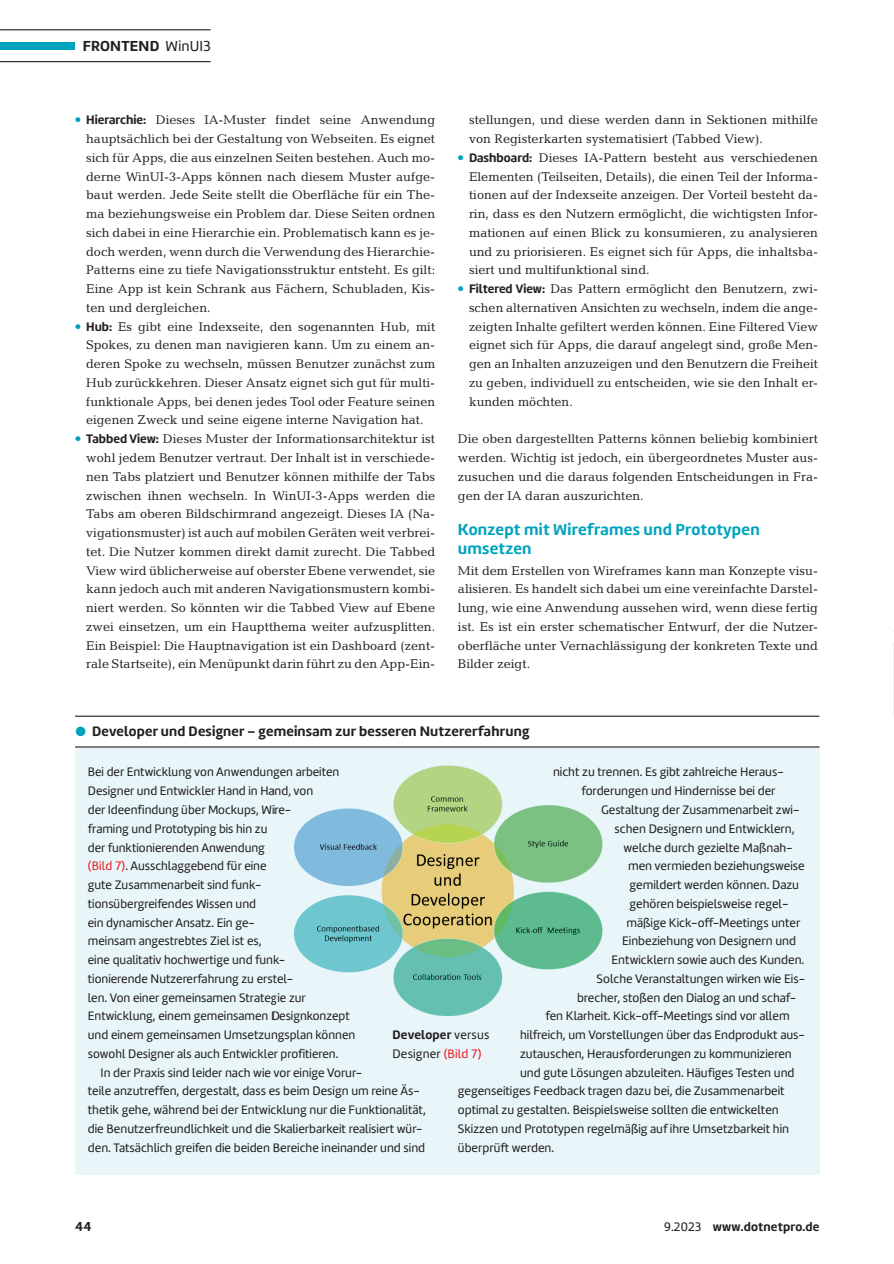
<style>
.page{position:relative;width:894px;height:1264px;background:#fff}
.page>*{position:absolute;margin:0;border:0;box-sizing:border-box;transform-origin:0 0}
.IR_00_fliesstext_zwi{font:700 16.5px/18.8px "Amelia";letter-spacing:.015em;color:#00a3bc}
.IR_40_seitenstrecke{font:700 15px "Amelia";letter-spacing:.015em;color:#231f20}
.t1{font:700 14.25px "Amelia";letter-spacing:.015em;color:#231f20}
.IR_40_seitenstrecke-2{font:700 13.5px "Amelia";color:#231f20}
.t2{font:12.75px/18.8px "Candida Std";color:#231f20;text-align:justify}
.t3{font:12.75px/18.8px "Amelia";color:#231f20}
.IR_40_seitenstrecke-3{font:700 12.75px "Amelia";letter-spacing:.015em;color:#231f20}
.s1{font-weight:400}
.s2{font-family:"Amelia";font-weight:700}
.s3{color:#ee1d23}
.s4{font-weight:700}
</style>
<div class="page">
<hr style="left:0;top:29px;width:211px;height:1px;background:#231f20">
<hr style="left:0;top:61px;width:211px;height:1px;background:#231f20">
<div style="left:0;top:42px;width:75px;height:7px;background:#00a3bc"></div>
<div style="left:75px;top:747px;width:744px;height:427px;background:#e8f6f9"></div>
<hr style="left:75px;top:715px;width:744px;height:1px;background:#231f20">
<hr style="left:75px;top:746px;width:744px;height:1px;background:#231f20">
<img style="left:294px;top:765px;width:309px;height:252px">
<hr style="left:893px;top:642px;width:1px;height:621px;background:#f48271">
<hr style="left:893px;top:1197px;width:1px;height:66px;background:#0072bc">
<svg style="left:893px;top:642px;width:1px;height:77px"></svg>
<p class="IR_40_seitenstrecke" style="left:83px;top:37px;width:130px">FRONTEND <span class="s1">WinUI3</span></p>
<p class="t2" style="left:86px;top:111px;width:350px"><span class="s2">Hierarchie:</span> Dieses IA-Muster findet seine Anwendung hauptsächlich bei der Gestaltung von Webseiten. Es eignet sich für Apps, die aus einzelnen Seiten bestehen. Auch mo&shy;derne WinUI-3-Apps können nach diesem Muster aufge&shy;baut werden. Jede Seite stellt die Oberfläche für ein The&shy;ma beziehungsweise ein Problem dar. Diese Seiten ordnen sich dabei in eine Hierarchie ein. Problematisch kann es je&shy;doch werden, wenn durch die Verwendung des Hierarchie-Patterns eine zu tiefe Navigationsstruktur entsteht. Es gilt:<br>Eine App ist kein Schrank aus Fächern, Schubladen, Kis&shy;ten und dergleichen.</p>
<p class="t2" style="left:86px;top:317px;width:350px"><span class="s2">Hub:</span> Es gibt eine Indexseite, den sogenannten Hub, mit Spokes, zu denen man navigieren kann. Um zu einem an&shy;deren Spoke zu wechseln, müssen Benutzer zunächst zum Hub zurückkehren. Dieser Ansatz eignet sich gut für multi&shy;funktionale Apps, bei denen jedes Tool oder Feature seinen eigenen Zweck und seine eigene interne Navigation hat.</p>
<p class="t2" style="left:86px;top:429px;width:350px"><span class="s2">Tabbed View:</span> Dieses Muster der Informationsarchitektur ist wohl jedem Benutzer vertraut. Der Inhalt ist in verschiede&shy;nen Tabs platziert und Benutzer können mithilfe der Tabs zwischen ihnen wechseln. In WinUI-3-Apps werden die Tabs am oberen Bildschirmrand angezeigt. Dieses IA (Na&shy;vigationsmuster) ist auch auf mobilen Geräten weit verbrei&shy;tet. Die Nutzer kommen direkt damit zurecht. Die Tabbed View wird üblicherweise auf oberster Ebene verwendet, sie kann jedoch auch mit anderen Navigationsmustern kombi&shy;niert werden. So könnten wir die Tabbed View auf Ebene zwei einsetzen, um ein Hauptthema weiter aufzusplitten.<br>Ein Beispiel: Die Hauptnavigation ist ein Dashboard (zent&shy;rale Startseite), ein Menüpunkt darin führt zu den App-Ein-</p>
<p class="t2" style="left:469px;top:111px;width:350px">stellungen, und diese werden dann in Sektionen mithilfe von Registerkarten systematisiert (Tabbed View).</p>
<p class="t2" style="left:469px;top:148px;width:350px"><span class="s2">Dashboard:</span> Dieses IA-Pattern besteht aus verschiedenen Elementen (Teilseiten, Details), die einen Teil der Informa&shy;tionen auf der Indexseite anzeigen. Der Vorteil besteht da&shy;rin, dass es den Nutzern ermöglicht, die wichtigsten Infor&shy;mationen auf einen Blick zu konsumieren, zu analysieren und zu priorisieren. Es eignet sich für Apps, die inhaltsba&shy;siert und multifunktional sind.</p>
<p class="t2" style="left:469px;top:279px;width:350px"><span class="s2">Filtered View:</span> Das Pattern ermöglicht den Benutzern, zwi&shy;schen alternativen Ansichten zu wechseln, indem die ange&shy;zeigten Inhalte gefiltert werden können. Eine Filtered View eignet sich für Apps, die darauf angelegt sind, große Men&shy;gen an Inhalten anzuzeigen und den Benutzern die Freiheit zu geben, individuell zu entscheiden, wie sie den Inhalt er&shy;kunden möchten.</p>
<p class="t2" style="left:458px;top:429px;width:362px">Die oben dargestellten Patterns können beliebig kombiniert werden. Wichtig ist jedoch, ein übergeordnetes Muster aus&shy;zusuchen und die daraus folgenden Entscheidungen in Fra&shy;gen der IA daran auszurichten.</p>
<p class="IR_00_fliesstext_zwi" style="left:458px;top:520px;width:303px">Konzept mit Wireframes und Prototypen umsetzen</p>
<p class="t2" style="left:458px;top:561px;width:362px">Mit dem Erstellen von Wireframes kann man Konzepte visu&shy;alisieren. Es handelt sich dabei um eine vereinfachte Darstel&shy;lung, wie eine Anwendung aussehen wird, wenn diese fertig ist. Es ist ein erster schematischer Entwurf, der die Nutzer&shy;oberfläche unter Vernachlässigung der konkreten Texte und Bilder zeigt.</p>
<p class="t1" style="left:92px;top:722px;width:439px">Developer und Designer – gemeinsam zur besseren Nutzererfahrung</p>
<p class="t3" style="left:88px;top:762px;width:269px">Bei der Entwicklung von Anwendungen arbeiten Designer und Entwickler Hand in Hand, von<br>der Ideenfindung über Mockups, Wire-<br>framing und Prototyping bis hin zu<br>der funktionierenden Anwendung<br><span class="s3">(Bild 7)</span>. Ausschlaggebend für eine<br>gute Zusammenarbeit sind funk&shy;tionsübergreifendes Wissen und<br>ein dynamischer Ansatz. Ein ge-<br>meinsam angestrebtes Ziel ist es,<br>eine qualitativ hochwertige und funk-<br>tionierende Nutzererfahrung zu erstel-<br>len. Von einer gemeinsamen Strategie zur Entwicklung, einem gemeinsamen Designkonzept und einem gemeinsamen Umsetzungsplan können sowohl Designer als auch Entwickler profitieren.</p>
<p class="t3" style="left:88px;top:1062px;width:339px;text-indent:13px">In der Praxis sind leider nach wie vor einige Vorur-<br>teile anzutreffen, dergestalt, dass es beim Design um reine Äs&shy;thetik gehe, während bei der Entwicklung nur die Funktionalität, die Benutzerfreundlichkeit und die Skalierbarkeit realisiert wür&shy;den. Tatsächlich greifen die beiden Bereiche ineinander und sind</p>
<p class="t3" style="left:553px;top:762px;width:232px">nicht zu trennen. Es gibt zahlreiche Heraus-</p>
<p class="t3" style="left:581px;top:781px;width:195px">forderungen und Hindernisse bei der</p>
<p class="t3" style="left:601px;top:800px;width:200px">Gestaltung der Zusammenarbeit zwi-</p>
<p class="t3" style="left:614px;top:819px;width:181px">schen Designern und Entwicklern,</p>
<p class="t3" style="left:623px;top:837px;width:171px">welche durch gezielte Maßnah-</p>
<p class="t3" style="left:628px;top:856px;width:178px">men vermieden beziehungsweise</p>
<p class="t3" style="left:629px;top:875px;width:171px">gemildert werden können. Dazu</p>
<p class="t3" style="left:629px;top:894px;width:160px">gehören beispielsweise regel-</p>
<p class="t3" style="left:626px;top:912px;width:175px">mäßige Kick-off-Meetings unter</p>
<p class="t3" style="left:622px;top:931px;width:175px">Einbeziehung von Designern und</p>
<p class="t3" style="left:611px;top:950px;width:194px">Entwicklern sowie auch des Kunden.</p>
<p class="t3" style="left:596px;top:969px;width:210px">Solche Veranstaltungen wirken wie Eis-</p>
<p class="t3" style="left:577px;top:987px;width:221px">brecher, stoßen den Dialog an und schaf-</p>
<p class="t3" style="left:545px;top:1006px;width:246px">fen Klarheit. Kick-off-Meetings sind vor allem</p>
<p class="t3" style="left:520px;top:1025px;width:286px">hilfreich, um Vorstellungen über das Endprodukt aus-</p>
<p class="t3" style="left:520px;top:1044px;width:273px">zutauschen, Herausforderungen zu kommunizieren</p>
<p class="t3" style="left:520px;top:1062px;width:276px">und gute Lösungen abzuleiten. Häufiges Testen und</p>
<p class="t3" style="left:458px;top:1081px;width:328px">gegenseitiges Feedback tragen dazu bei, die Zusammenarbeit</p>
<p class="t3" style="left:458px;top:1100px;width:322px">optimal zu gestalten. Beispielsweise sollten die entwickelten</p>
<p class="t3" style="left:458px;top:1119px;width:333px">Skizzen und Prototypen regelmäßig auf ihre Umsetzbarkeit hin</p>
<p class="t3" style="left:458px;top:1137px;width:98px">überprüft werden.</p>
<p class="t3" style="left:392px;top:1025px;width:98px"><span class="s4">Developer</span> versus<br>Designer <span class="s3">(Bild 7)</span></p>
<p class="IR_40_seitenstrecke-2" style="left:75px;top:1218px;width:18px">44</p>
<p class="IR_40_seitenstrecke-3" style="left:664px;top:1219px;width:157px"><span class="s1">9.2023</span> www.dotnetpro.de</p>
</div>
